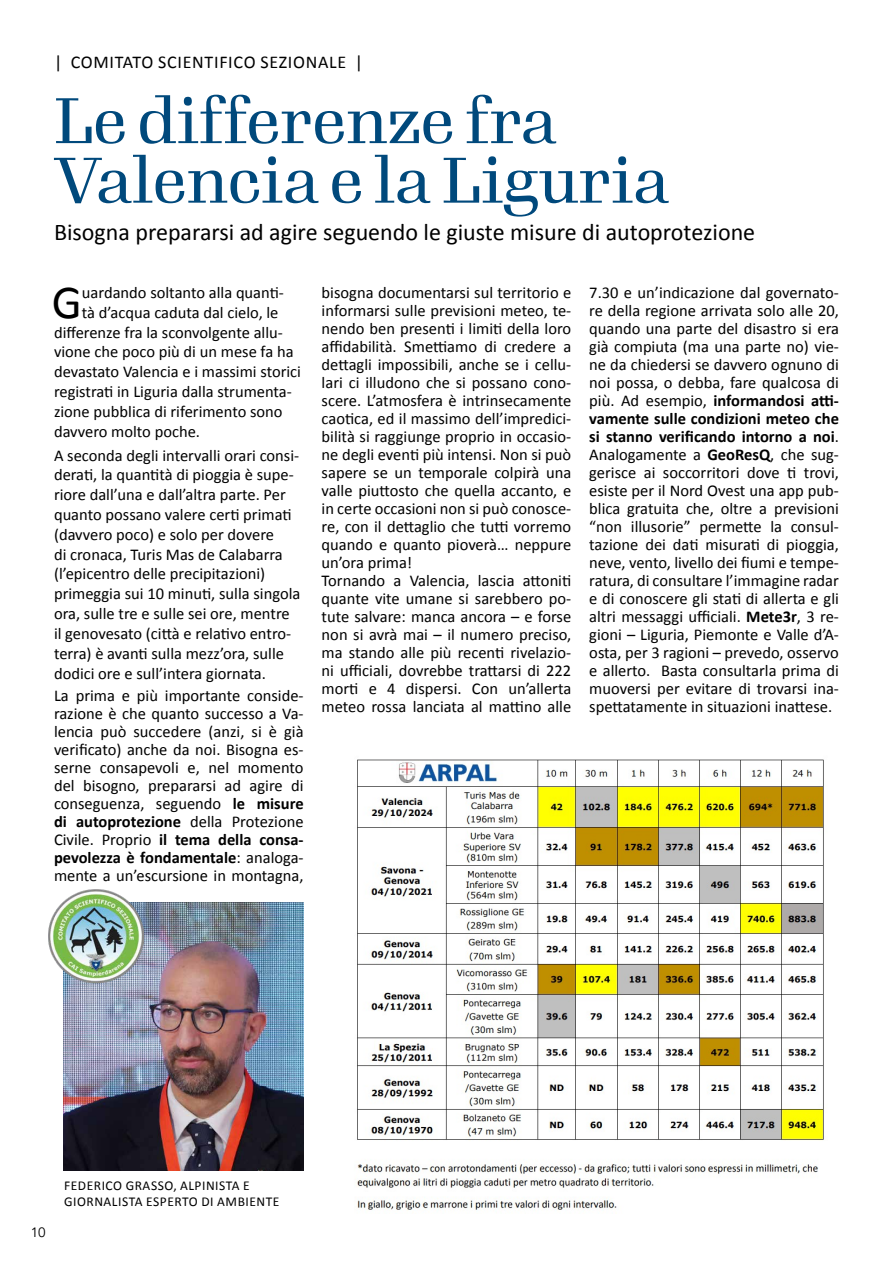
<style>
.page{position:relative;width:893px;height:1263px;background:#fff}
.page>*{position:absolute;margin:0;border:0;box-sizing:border-box;transform-origin:0 0}
.t1{font:63px/59.6px "Gimlet Display";color:#00497c}
.t2{font:47.7px "Calibri";color:#000}
.t3{font:24px "Calibri";color:#000}
.t4{font:18px "Calibri";letter-spacing:.04em;color:#000}
.t5{font:16.5px/18px "Calibri";color:#000}
.t6{font:13.5px/16.2px "Calibri";letter-spacing:.04em;color:#000}
.t7{font:13.5px "Avenir";color:#000}
.s1{font-weight:700}
</style>
<div class="page">
<img style="left:64px;top:902px;width:240px;height:268px">
<img style="left:48px;top:889px;width:96px;height:95px">
<img style="left:357px;top:759px;width:467px;height:452px">
<p class="t4" style="left:54px;top:49px;width:310px">| COMITATO SCIENTIFICO SEZIONALE |</p>
<h1 class="t1" style="left:54px;top:96px;width:617px">Le differenze fra<br>Valencia e la Liguria</h1>
<h3 class="t3" style="left:54px;top:215px;width:703px">Bisogna prepararsi ad agire seguendo le giuste misure di autoprotezione</h3>
<h2 class="t2" style="left:52px;top:269px;width:32px">G</h2>
<p class="t5" style="left:82px;top:283px;width:204px">uardando soltanto alla quanti-</p>
<p class="t5" style="left:82px;top:303px;width:198px">tà d’acqua caduta dal cielo, le</p>
<p class="t5" style="left:54px;top:323px;width:230px">differenze fra la sconvolgente allu-</p>
<p class="t5" style="left:54px;top:342px;width:241px">vione che poco più di un mese fa ha</p>
<p class="t5" style="left:54px;top:362px;width:249px">devastato Valencia e i massimi storici</p>
<p class="t5" style="left:54px;top:382px;width:239px">registrati in Liguria dalla strumenta-</p>
<p class="t5" style="left:54px;top:402px;width:230px">zione pubblica di riferimento sono</p>
<p class="t5" style="left:54px;top:422px;width:148px">davvero molto poche.</p>
<p class="t5" style="left:54px;top:445px;width:248px;line-height:19.8px">A seconda degli intervalli orari consi&shy;derati, la quantità di pioggia è supe&shy;riore dall’una e dall’altra parte. Per quanto possano valere certi primati (davvero poco) e solo per dovere<br>di cronaca, Turis Mas de Calabarra (l’epicentro delle precipitazioni) primeggia sui 10 minuti, sulla singola ora, sulle tre e sulle sei ore, mentre il genovesato (città e relativo entro&shy;terra) è avanti sulla mezz’ora, sulle dodici ore e sull’intera giornata.</p>
<p class="t5" style="left:54px;top:686px;width:251px;text-align:justify">La prima e più importante conside&shy;razione è che quanto successo a Va&shy;lencia può succedere (anzi, si è già verificato) anche da noi. Bisogna es&shy;serne consapevoli e, nel momento del bisogno, prepararsi ad agire di conseguenza, seguendo <span class="s1">le misure di autoprotezione</span> della Protezione Civile. Proprio <span class="s1">il tema della consa&shy;pevolezza è fondamentale</span>: analoga&shy;mente a un’escursione in montagna,</p>
<p class="t5" style="left:322px;top:283px;width:251px">bisogna documentarsi sul territorio e informarsi sulle previsioni meteo, te&shy;nendo ben presenti i limiti della loro affidabilità. Smettiamo di credere a dettagli impossibili, anche se i cellu&shy;lari ci illudono che si possano cono&shy;scere. L’atmosfera è intrinsecamente caotica, ed il massimo dell’impredici&shy;bilità si raggiunge proprio in occasio&shy;ne degli eventi più intensi. Non si può sapere se un temporale colpirà una valle piuttosto che quella accanto, e in certe occasioni non si può conosce&shy;re, con il dettaglio che tutti vorremo quando e quanto pioverà… neppure un’ora prima!<br>Tornando a Valencia, lascia attoniti quante vite umane si sarebbero po&shy;tute salvare: manca ancora – e forse non si avrà mai – il numero preciso, ma stando alle più recenti rivelazio&shy;ni ufficiali, dovrebbe trattarsi di 222 morti e 4 dispersi. Con un’allerta meteo rossa lanciata al mattino alle</p>
<p class="t5" style="left:589px;top:283px;width:251px;text-align:justify">7.30 e un’indicazione dal governato&shy;re della regione arrivata solo alle 20, quando una parte del disastro si era già compiuta (ma una parte no) vie&shy;ne da chiedersi se davvero ognuno di noi possa, o debba, fare qualcosa di più. Ad esempio, <span class="s1">informandosi atti&shy;vamente sulle condizioni meteo che si stanno verificando intorno a noi</span>.<br>Analogamente a <span class="s1">GeoResQ</span>, che sug&shy;gerisce ai soccorritori dove ti trovi, esiste per il Nord Ovest una app pub&shy;blica gratuita che, oltre a previsioni “non illusorie” permette la consul&shy;tazione dei dati misurati di pioggia, neve, vento, livello dei fiumi e tempe&shy;ratura, di consultare l’immagine radar e di conoscere gli stati di allerta e gli altri messaggi ufficiali. <span class="s1">Mete3r</span>, 3 re&shy;gioni – Liguria, Piemonte e Valle d’A&shy;osta, per 3 ragioni – prevedo, osservo e allerto. Basta consultarla prima di muoversi per evitare di trovarsi ina&shy;spettatamente in situazioni inattese.</p>
<p class="t7" style="left:31px;top:1224px;width:17px">10</p>
<p class="t6" style="left:64px;top:1177px;width:217px">FEDERICO GRASSO, ALPINISTA E<br>GIORNALISTA ESPERTO DI AMBIENTE</p>
</div>
